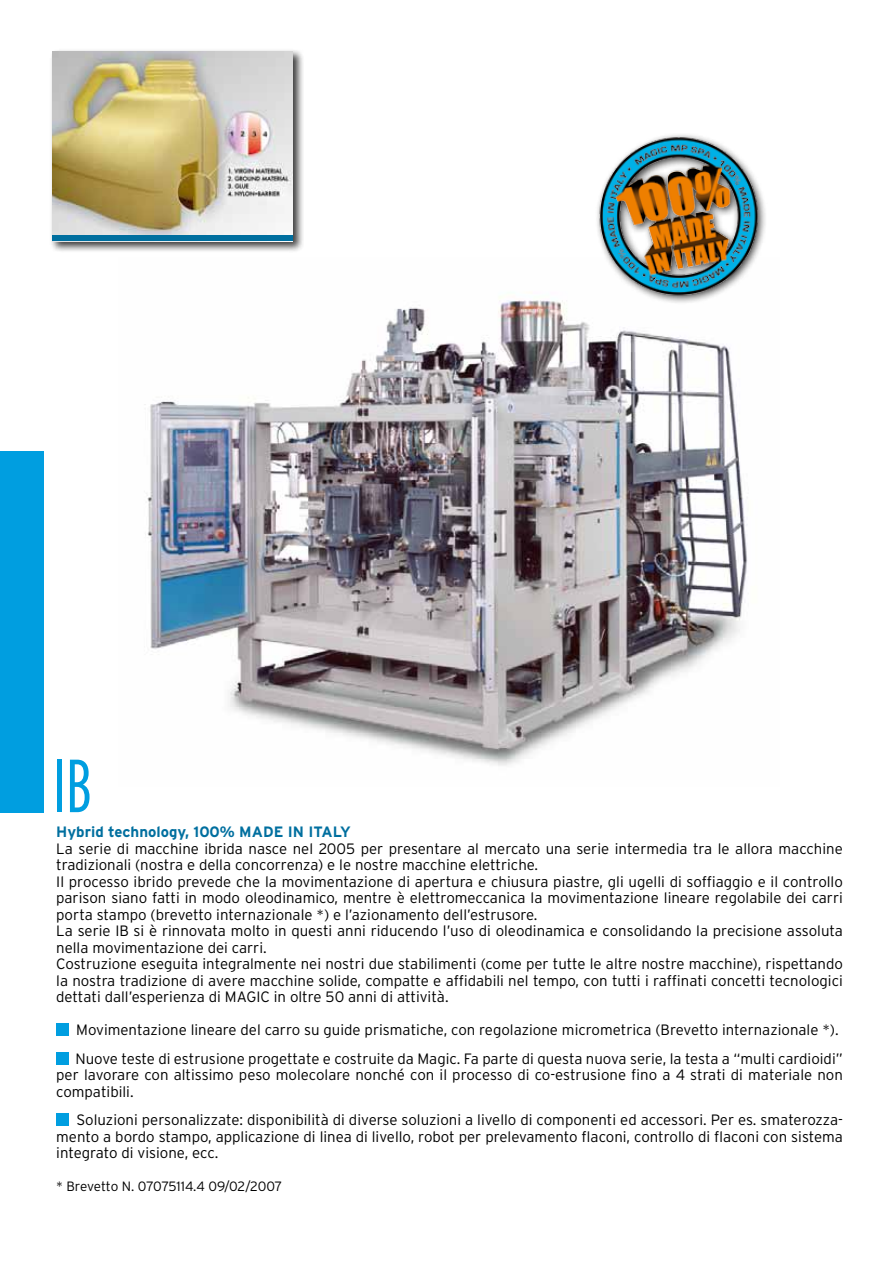
<style>
.page{position:relative;width:893px;height:1263px;background:#fff}
.page>*{position:absolute;margin:0;border:0;box-sizing:border-box;transform-origin:0 0}
.t1{font:300 extra-condensed 75px "Interstate";color:#009ee0}
.t2{font:300 15px/16.5px "Interstate";color:#000}
.t3{font:700 15px "Interstate";color:#006f9f}
.t4{font:300 13.5px "Interstate";letter-spacing:-.01em;color:#000}
</style>
<div class="page">
<img style="left:144px;top:296px;width:604px;height:470px">
<div style="left:0;top:452px;width:44px;height:361px;background:#009ee0"></div>
<div style="left:56px;top:1023px;width:13px;height:13px;background:#009ee0"></div>
<div style="left:56px;top:1052px;width:13px;height:13px;background:#009ee0"></div>
<div style="left:56px;top:1113px;width:13px;height:13px;background:#009ee0"></div>
<div style="left:49px;top:48px;width:256px;height:205px;background:#000;opacity:.75"></div>
<img style="left:52px;top:51px;width:241px;height:185px">
<div style="left:52px;top:236px;width:241px;height:5px;background:#006f9f"></div>
<img style="left:577px;top:134px;width:189px;height:183px">
<h1 class="t1" style="left:52px;top:744px;width:42px">IB</h1>
<p class="t3" style="left:56px;top:823px;width:296px">Hybrid technology, 100% MADE IN ITALY</p>
<p class="t2" style="left:56px;top:840px;width:788px">La serie di macchine ibrida nasce nel 2005 per presentare al mercato una serie intermedia tra le allora macchine tradizionali (nostra e della concorrenza) e le nostre macchine elettriche.<br>Il processo ibrido prevede che la movimentazione di apertura e chiusura piastre, gli ugelli di soffiaggio e il controllo parison siano fatti in modo oleodinamico, mentre è elettromeccanica la movimentazione lineare regolabile dei carri porta stampo (brevetto internazionale *) e l’azionamento dell’estrusore.<br>La serie IB si è rinnovata molto in questi anni riducendo l’uso di oleodinamica e consolidando la precisione assoluta nella movimentazione dei carri.<br>Costruzione eseguita integralmente nei nostri due stabilimenti (come per tutte le altre nostre macchine), rispettando la nostra tradizione di avere macchine solide, compatte e affidabili nel tempo, con tutti i raffinati concetti tecnologici dettati dall’esperienza di MAGIC in oltre 50 anni di attività.</p>
<p class="t2" style="left:75px;top:1015px;width:769px;line-height:28.5px">Movimentazione lineare del carro su guide prismatiche, con regolazione micrometrica (Brevetto internazionale *).<br>Nuove teste di estrusione progettate e costruite da Magic. Fa parte di questa nuova serie, la testa a “multi cardioidi”</p>
<p class="t2" style="left:56px;top:1066px;width:788px">per lavorare con altissimo peso molecolare nonché con il processo di co-estrusione fino a 4 strati di materiale non compatibili.</p>
<p class="t2" style="left:56px;top:1111px;width:788px;text-align:justify;text-indent:20px">Soluzioni personalizzate: disponibilità di diverse soluzioni a livello di componenti ed accessori. Per es. smaterozza&shy;mento a bordo stampo, applicazione di linea di livello, robot per prelevamento flaconi, controllo di flaconi con sistema integrato di visione, ecc.</p>
<p class="t4" style="left:56px;top:1179px;width:228px">* Brevetto N. 07075114.4 09/02/2007</p>
</div>
